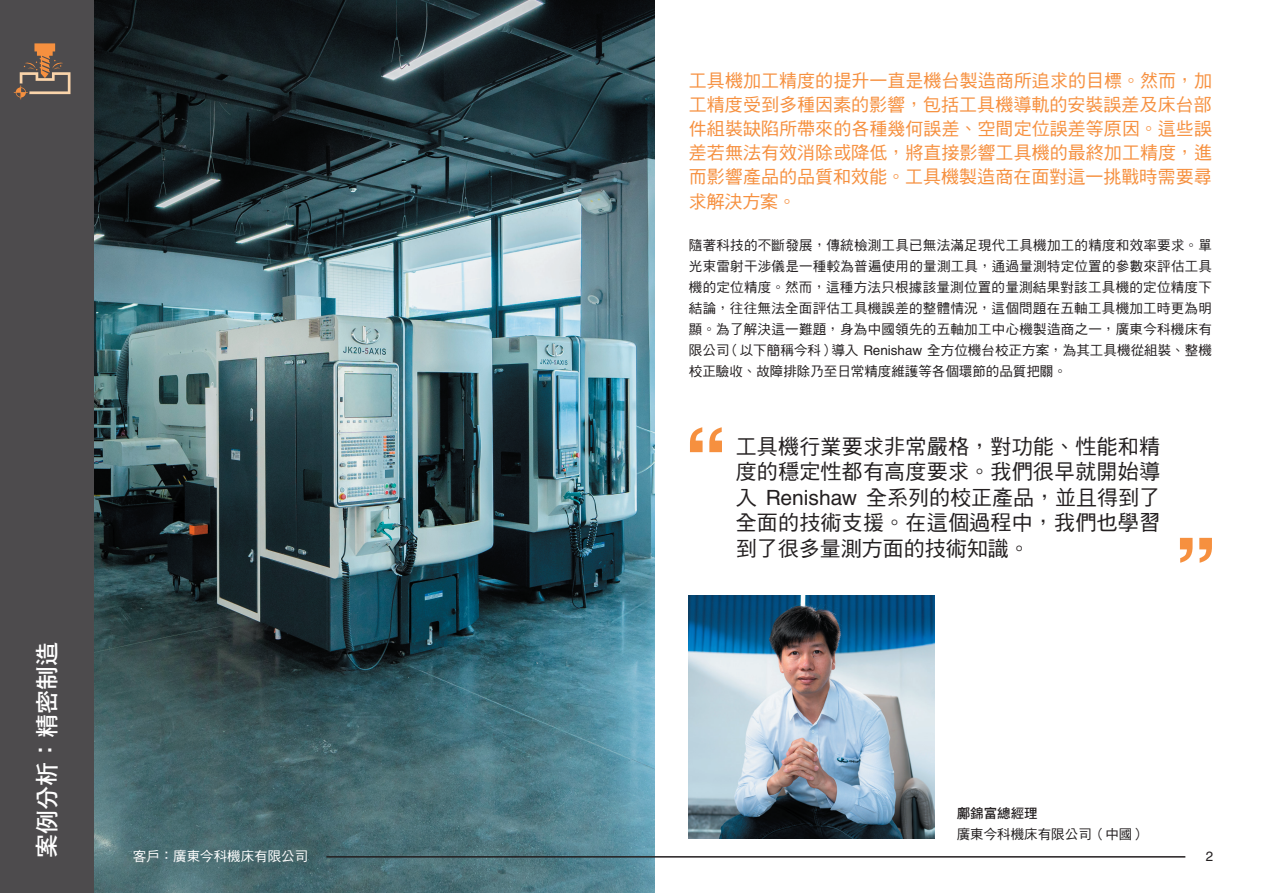
<style>
.page{position:relative;width:1263px;height:893px;background:#fff}
.page>*{position:absolute;margin:0;border:0;box-sizing:border-box;transform-origin:0 0}
.t1{font:24px "DF Hei HK W7";color:#fff}
.t2{font:21px/25.5px "DF Hei HK W5";color:#231f20;text-align:justify}
.t3{font:18px/24.2px "DF Hei HK W5";color:#f6903f;text-align:justify}
.t4{font:13.5px/21px "DF Hei HK W5";color:#231f20;text-align:justify}
.t5{font:13.5px "DF Hei HK W5";color:#fff}
.t6{font:13.5px "DF Hei HK W7";color:#231f20}
.t7{font:13.5px "Helvetica LT Std";color:#231f20}
.s1{font-family:"Helvetica LT Std"}
</style>
<div class="page">
<img style="left:94px;top:0;width:561px;height:893px">
<svg style="left:1180px;top:538px;width:32px;height:25px"></svg>
<svg style="left:690px;top:427px;width:32px;height:25px"></svg>
<img style="left:689px;top:596px;width:246px;height:243px">
<hr style="left:326px;top:856px;width:859px;height:2px;background:#231f20">
<div style="left:0;top:0;width:94px;height:893px;background:#4d4b4d"></div>
<svg style="left:14px;top:43px;width:56px;height:56px"></svg>
<h1 class="t1" style="left:34px;top:858px;width:217px;rotate:-90deg">案例分析：精密制造</h1>
<p class="t5" style="left:133px;top:848px;width:177px">客戶：廣東今科機床有限公司</p>
<h3 class="t3" style="left:689px;top:69px;width:525px">工具機加工精度的提升一直是機台製造商所追求的目標。然而，加工精度受到多種因素的影響，包括工具機導軌的安裝誤差及床台部件組裝缺陷所帶來的各種幾何誤差、空間定位誤差等原因。這些誤差若無法有效消除或降低，將直接影響工具機的最終加工精度，進而影響產品的品質和效能。工具機製造商在面對這一挑戰時需要尋求解決方案。</h3>
<p class="t4" style="left:689px;top:235px;width:525px">隨著科技的不斷發展，傳統檢測工具已無法滿足現代工具機加工的精度和效率要求。單光束雷射干涉儀是一種較為普遍使用的量測工具，通過量測特定位置的參數來評估工具機的定位精度。然而，這種方法只根據該量測位置的量測結果對該工具機的定位精度下結論，往往無法全面評估工具機誤差的整體情況，這個問題在五軸工具機加工時更為明顯。為了解決這一難題，身為中國領先的五軸加工中心機製造商之一，廣東今科機床有限公司（以下簡稱今科）導入 <span class="s1">Renishaw</span> 全方位機台校正方案，為其工具機從組裝、整機校正驗收、故障排除乃至日常精度維護等各個環節的品質把關。</p>
<h2 class="t2" style="left:736px;top:433px;width:426px">工具機行業要求非常嚴格，對功能、性能和精度的穩定性都有高度要求。我們很早就開始導入 <span class="s1">Renishaw</span> 全系列的校正產品，並且得到了全面的技術支援。在這個過程中，我們也學習到了很多量測方面的技術知識。</h2>
<p class="t6" style="left:957px;top:806px;width:82px">鄺錦富總經理</p>
<p class="t4" style="left:957px;top:823px;width:190px">廣東今科機床有限公司（中國）</p>
<p class="t7" style="left:1206px;top:849px;width:9px">2</p>
</div>
